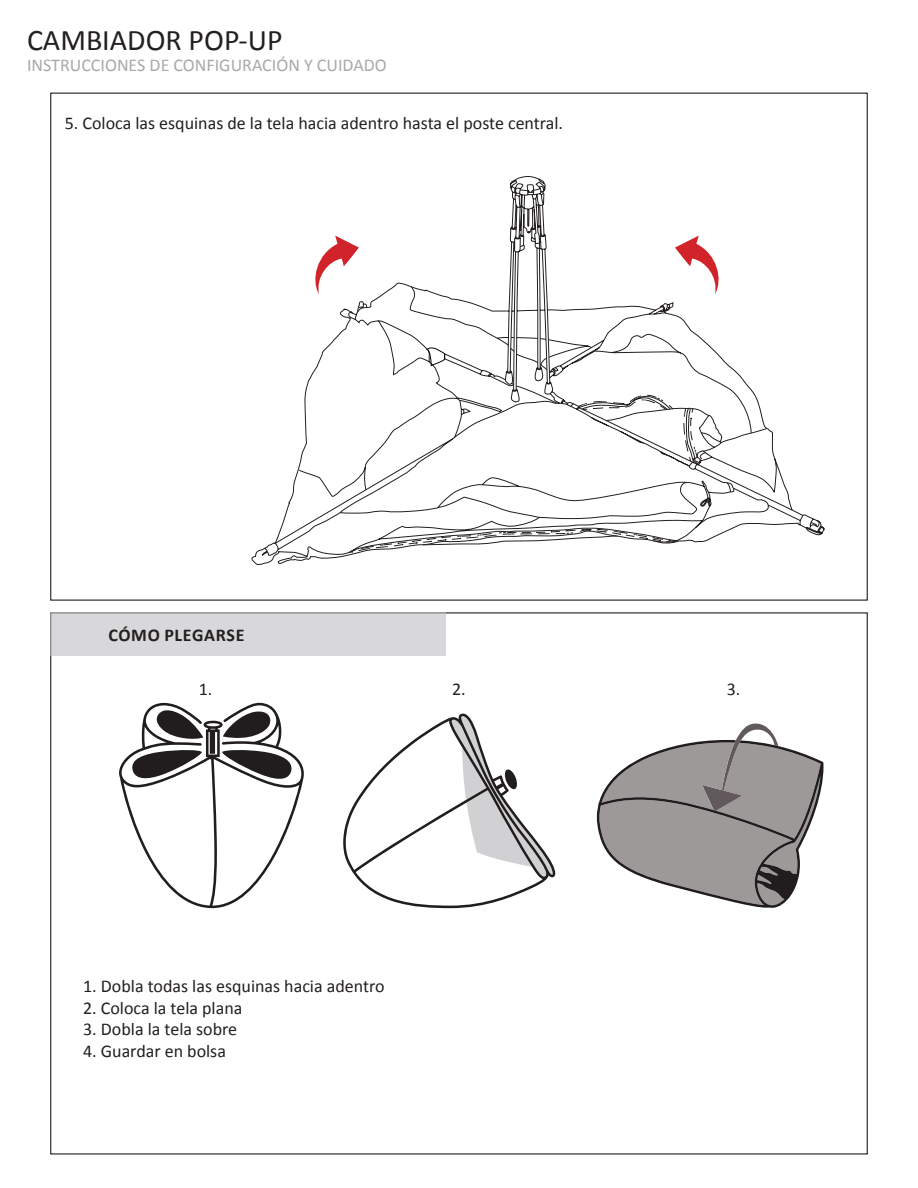
<style>
.page{position:relative;width:918px;height:1188px;background:#fff}
.page>*{position:absolute;margin:0;border:0;box-sizing:border-box;transform-origin:0 0}
.t1{font:30px "Calibri";color:#231f20}
.t2{font:18px "Calibri";color:#231f20}
.t3{font:18px "Calibri";color:#a8a9ad}
.t4{font:700 18px "Calibri";letter-spacing:.04em;color:#231f20}
</style>
<div class="page">
<svg style="left:251px;top:176px;width:574px;height:389px"></svg>
<svg style="left:306px;top:304px;width:464px;height:253px"></svg>
<svg style="left:348px;top:529px;width:327px;height:24px"></svg>
<svg style="left:339px;top:319px;width:429px;height:199px"></svg>
<svg style="left:299px;top:286px;width:453px;height:211px"></svg>
<svg style="left:427px;top:344px;width:18px;height:22px"></svg>
<svg style="left:310px;top:236px;width:49px;height:58px"></svg>
<svg style="left:675px;top:236px;width:48px;height:58px"></svg>
<svg style="left:119px;top:703px;width:436px;height:205px"></svg>
<svg style="left:597px;top:723px;width:227px;height:185px"></svg>
<div style="left:50px;top:612px;width:396px;height:44px;background:#d8d8da"></div>
<h1 class="t1" style="left:27px;top:21px;width:257px">CAMBIADOR POP-UP</h1>
<p class="t3" style="left:27px;top:54px;width:361px">INSTRUCCIONES DE CONFIGURACIÓN Y CUIDADO</p>
<p class="t2" style="left:65px;top:112px;width:500px">5. Coloca las esquinas de la tela hacia adentro hasta el poste central.</p>
<p class="t4" style="left:108px;top:624px;width:138px">CÓMO PLEGARSE</p>
<p class="t2" style="left:199px;top:678px;width:15px">1.</p>
<p class="t2" style="left:452px;top:678px;width:15px">2.</p>
<p class="t2" style="left:727px;top:678px;width:15px">3.</p>
<p class="t2" style="left:83px;top:975px;width:303px">1. Dobla todas las esquinas hacia adentro</p>
<p class="t2" style="left:83px;top:996px;width:161px">2. Coloca la tela plana</p>
<p class="t2" style="left:83px;top:1018px;width:156px">3. Dobla la tela sobre</p>
<p class="t2" style="left:83px;top:1040px;width:144px">4. Guardar en bolsa</p>
</div>
